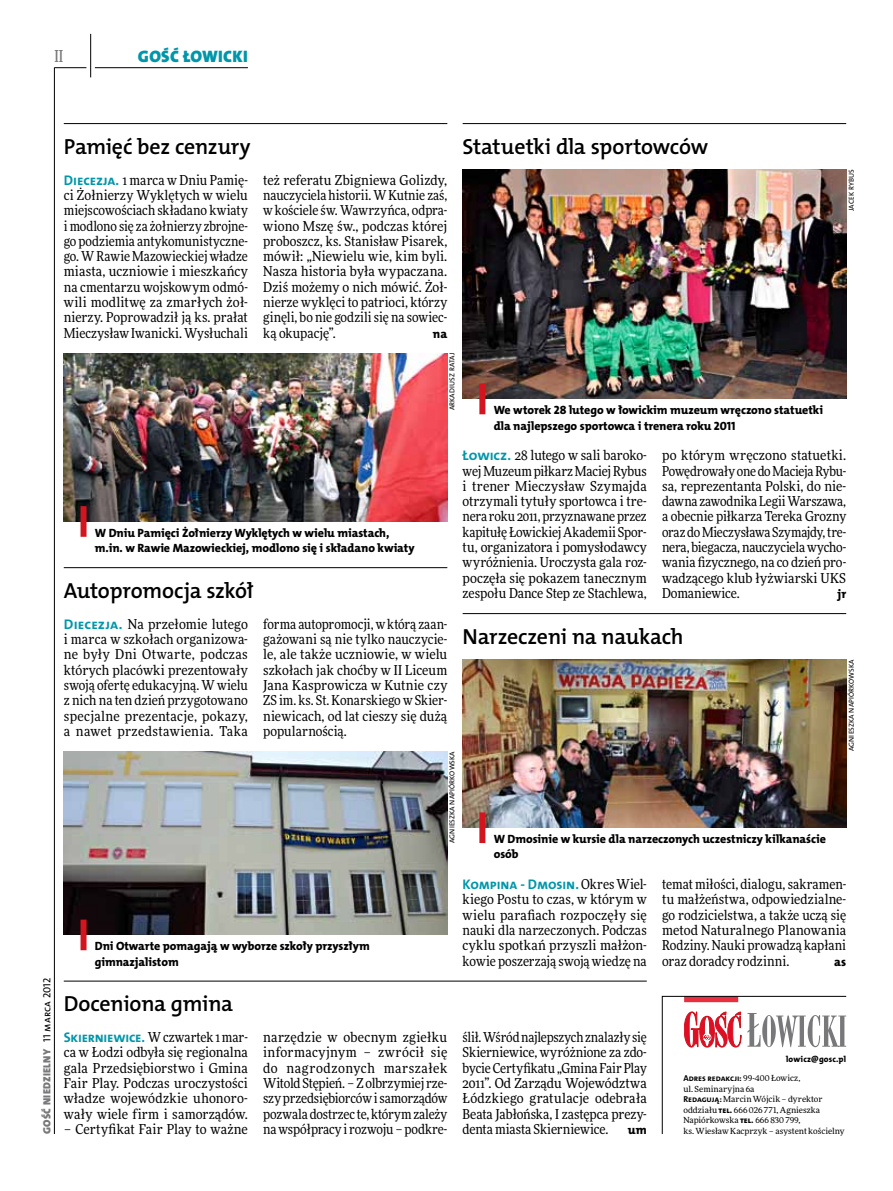
<style>
.page{position:relative;width:893px;height:1191px;background:#fff}
.page>*{position:absolute;margin:0;border:0;box-sizing:border-box;transform-origin:0 0}
.t1{font:21.9px "The Mix HP6 Se Bld";letter-spacing:-.015em;color:#000}
.t2{font:16.65px "The Mix HP9 Blk";letter-spacing:.02em;color:#0096aa}
.t3{font:500 16.5px "Freeday Narrow";color:#787779;scale:.9 1}
.t4{font:13.95px "The Mix HP7 Bld";letter-spacing:-.01em;color:#0096aa}
.t5{font:13.65px/15.3px "Freeday Narrow News";color:#000;text-align:justify}
.t6{font:12.3px "The Mix HP8 Ex Bld";color:#000}
.t7{font:12px/15.3px "The Mix HP8 Ex Bld";letter-spacing:-.005em;color:#000}
.t8{font:10.5px "The Mix HP9 Blk";letter-spacing:.025em;color:#787779}
.t9{font:8.55px "The Mix HP7 Bld";letter-spacing:-.005em;color:#000}
.t10{font:8.55px "The Mix HP8 Ex Bld";letter-spacing:.015em;color:#000}
.t11{font:8.4px/10.5px "Freeday News";letter-spacing:.005em;color:#000}
.t12{font:7.2px "The Mix HP5 Plain";letter-spacing:.015em;color:#000}
.s1{font-family:"The Mix HP7 Bld";font-size:13.95px;color:#0096aa}
.s2{font-family:"The Mix HP5 Plain";color:#000}
.s3{font-family:"Freeday Narrow News";font-size:13.65px;color:#000}
.s4{font-family:"Freeday News";font-size:8.4px}
.s5{font-family:"The Mix HP7 Bld";font-size:8.55px}
.s6{font-family:"The Mix HP8 Ex Bld";font-size:8.55px}
</style>
<div class="page">
<hr style="left:54px;top:67px;width:1px;height:1067px;background:#000">
<hr style="left:90px;top:34px;width:1px;height:43px;background:#000">
<hr style="left:54px;top:67px;width:32px;height:1px;background:#000">
<hr style="left:95px;top:67px;width:153px;height:1px;background:#000">
<svg style="left:662px;top:996px;width:185px;height:138px"></svg>
<hr style="left:64px;top:123px;width:383px;height:1px;background:#000">
<hr style="left:463px;top:123px;width:383px;height:1px;background:#000">
<hr style="left:64px;top:567px;width:383px;height:1px;background:#000">
<img style="left:64px;top:353px;width:383px;height:168px">
<img style="left:463px;top:169px;width:383px;height:230px">
<img style="left:64px;top:751px;width:383px;height:184px">
<img style="left:463px;top:659px;width:383px;height:168px">
<div style="left:81px;top:506px;width:6px;height:31px;background:#d3151f"></div>
<div style="left:479px;top:384px;width:6px;height:30px;background:#d3151f"></div>
<div style="left:479px;top:812px;width:6px;height:31px;background:#d3151f"></div>
<div style="left:81px;top:919px;width:6px;height:31px;background:#d3151f"></div>
<hr style="left:463px;top:613px;width:383px;height:1px;background:#000">
<hr style="left:64px;top:980px;width:583px;height:1px;background:#000">
<p class="t3" style="left:54px;top:46px;width:11px">II</p>
<p class="t2" style="left:138px;top:46px;width:111px">GOŚĆ ŁOWICKI</p>
<h1 class="t1" style="left:64px;top:132px;width:188px">Pamięć bez cenzury</h1>
<h1 class="t1" style="left:463px;top:132px;width:247px">Statuetki dla sportowców</h1>
<p class="t5" style="left:64px;top:172px;width:186px"><span class="s1">Diecezja.</span> 1 marca w Dniu Pamię&shy;ci Żołnierzy Wyklętych w wielu miejscowościach składano kwiaty i modlono się za żołnierzy zbrojne&shy;go podziemia antykomunistyczne&shy;go. W Rawie Mazowieckiej władze miasta, uczniowie i mieszkańcy na cmentarzu wojskowym odmó&shy;wili modlitwę za zmarłych żoł&shy;nierzy. Poprowadził ją ks. prałat Mieczysław Iwanicki. Wysłuchali</p>
<p class="t5" style="left:263px;top:172px;width:186px">też referatu Zbigniewa Golizdy, nauczyciela historii. W Kutnie zaś, w kościele św. Wawrzyńca, odpra&shy;wiono Mszę św., podczas której proboszcz, ks. Stanisław Pisarek, mówił: „Niewielu wie, kim byli.<br>Nasza historia była wypaczana.<br>Dziś możemy o nich mówić. Żoł&shy;nierze wyklęci to patrioci, którzy ginęli, bo nie godzili się na sowiec&shy;ką okupację”.</p>
<p class="t6" style="left:433px;top:326px;width:16px">na</p>
<p class="t12" style="left:447px;top:410px;width:59px;rotate:-90deg">Arkadiusz Rataj</p>
<p class="t7" style="left:494px;top:403px;width:331px">We wtorek 28 lutego w łowickim muzeum wręczono statuetki dla najlepszego sportowca i trenera roku 2011</p>
<p class="t12" style="left:847px;top:211px;width:43px;rotate:-90deg">Jacek Rybus</p>
<p class="t7" style="left:95px;top:525px;width:321px">W Dniu Pamięci Żołnierzy Wyklętych w wielu miastach, m.in. w Rawie Mazowieckiej, modlono się i składano kwiaty</p>
<h1 class="t1" style="left:64px;top:576px;width:192px">Autopromocja szkół</h1>
<p class="t5" style="left:463px;top:447px;width:186px"><span class="s1">Łowicz.</span> 28 lutego w sali baroko&shy;wej Muzeum piłkarz Maciej Rybus i trener Mieczysław Szymajda otrzymali tytuły sportowca i tre&shy;nera roku 2011, przyznawane przez kapitułę Łowickiej Akademii Spor&shy;tu, organizatora i pomysłodawcy wyróżnienia. Uroczysta gala roz&shy;poczęła się pokazem tanecznym zespołu Dance Step ze Stachlewa,</p>
<p class="t5" style="left:662px;top:447px;width:186px">po którym wręczono statuetki.<br>Powędrowały one do Macieja Rybu&shy;sa, reprezentanta Polski, do nie&shy;dawna zawodnika Legii Warszawa, a obecnie piłkarza Tereka Grozny oraz do Mieczysława Szymajdy, tre&shy;nera, biegacza, nauczyciela wycho&shy;wania fizycznego, na co dzień pro&shy;wadzącego klub łyżwiarski UKS Domaniewice.</p>
<p class="t6" style="left:838px;top:586px;width:10px">jr</p>
<p class="t5" style="left:64px;top:616px;width:186px"><span class="s1">Diecezja.</span> Na przełomie lutego i marca w szkołach organizowa&shy;ne były Dni Otwarte, podczas których placówki prezentowały swoją ofertę edukacyjną. W wielu z nich na ten dzień przygotowano specjalne prezentacje, pokazy, a nawet przedstawienia. Taka</p>
<p class="t5" style="left:263px;top:616px;width:186px">forma autopromocji, w którą zaan&shy;gażowani są nie tylko nauczycie&shy;le, ale także uczniowie, w wielu szkołach jak choćby w II Liceum Jana Kasprowicza w Kutnie czy ZS im. ks. St. Konarskiego w Skier&shy;niewicach, od lat cieszy się dużą popularnością.</p>
<h1 class="t1" style="left:463px;top:622px;width:222px">Narzeczeni na naukach</h1>
<p class="t12" style="left:447px;top:843px;width:93px;rotate:-90deg">Agnieszka Napiórkowska</p>
<p class="t7" style="left:494px;top:831px;width:334px">W Dmosinie w kursie dla narzeczonych uczestniczy kilkanaście osób</p>
<p class="t12" style="left:847px;top:751px;width:93px;rotate:-90deg">Agnieszka Napiórkowska</p>
<p class="t8" style="left:40px;top:1134px;width:158px;rotate:-90deg">GOŚĆ NIEDZIELNY <span class="s2">11 marca 2012</span></p>
<p class="t7" style="left:95px;top:938px;width:276px">Dni Otwarte pomagają w wyborze szkoły przyszłym gimnazjalistom</p>
<h1 class="t1" style="left:64px;top:990px;width:171px">Doceniona gmina</h1>
<p class="t4" style="left:463px;top:875px;width:186px">Kompina - Dmosin. <span class="s3">Okres Wiel-</span></p>
<p class="t5" style="left:463px;top:891px;width:186px">kiego Postu to czas, w którym w wielu parafiach rozpoczęły się nauki dla narzeczonych. Podczas cyklu spotkań przyszli małżon&shy;kowie poszerzają swoją wiedzę na</p>
<p class="t5" style="left:64px;top:1029px;width:186px"><span class="s1">Skierniewice.</span> W czwartek 1 mar&shy;ca w Łodzi odbyła się regionalna gala Przedsiębiorstwo i Gmina Fair Play. Podczas uroczystości władze wojewódzkie uhonoro&shy;wały wiele firm i samorządów.</p>
<p class="t5" style="left:64px;top:1121px;width:186px">– Certyfikat Fair Play to ważne</p>
<p class="t5" style="left:263px;top:1029px;width:186px">narzędzie w obecnym zgiełku informacyjnym – zwrócił się do nagrodzonych marszałek Witold Stępień. – Z olbrzymiej rze&shy;szy przedsiębiorców i samorządów pozwala dostrzec te, którym zależy na współpracy i rozwoju – podkre-</p>
<p class="t5" style="left:463px;top:1029px;width:186px">ślił. Wśród najlepszych znalazły się Skierniewice, wyróżnione za zdo&shy;bycie Certyfikatu „Gmina Fair Play 2011”. Od Zarządu Województwa Łódzkiego gratulacje odebrała Beata Jabłońska, I zastępca prezy&shy;denta miasta Skierniewice.</p>
<p class="t6" style="left:628px;top:1122px;width:19px">um</p>
<p class="t5" style="left:662px;top:876px;width:186px">temat miłości, dialogu, sakramen&shy;tu małżeństwa, odpowiedzialne&shy;go rodzicielstwa, a także uczą się metod Naturalnego Planowania Rodziny. Nauki prowadzą kapłani oraz doradcy rodzinni.</p>
<p class="t6" style="left:834px;top:953px;width:14px">as</p>
<p class="t10" style="left:786px;top:1053px;width:62px">lowicz@gosc.pl</p>
<p class="t9" style="left:683px;top:1073px;width:119px">Adres redakcji: <span class="s4">99-400 Łowicz,</span></p>
<p class="t11" style="left:683px;top:1083px;width:163px">ul. Seminaryjna 6a<br><span class="s5">Redagują:</span> Marcin Wójcik – dyrektor oddziału <span class="s6">tel.</span> 666 026 771, Agnieszka<br>Napiórkowska <span class="s6">tel.</span> 666 830 799,<br>ks. Wiesław Kacprzyk – asystent kościelny</p>
</div>
